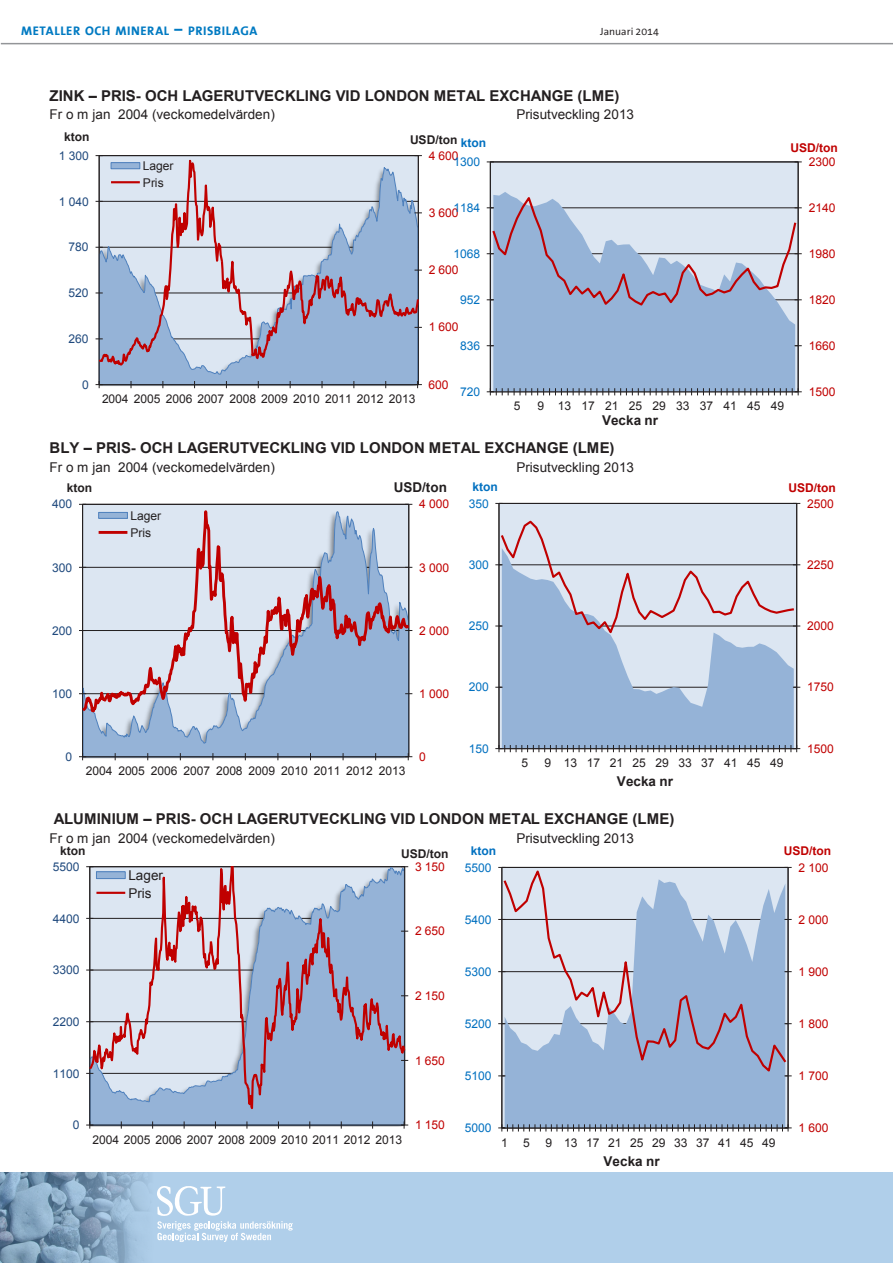
<style>
.page{position:relative;width:893px;height:1263px;background:#fff}
.page>*{position:absolute;margin:0;border:0;box-sizing:border-box;transform-origin:0 0}
.t1{font:700 15px "Arial";color:#231f20}
.t2{font:13.5px/17.9px "Arial";letter-spacing:.005em;color:#231f20}
.t3{font:700 13.5px "Arial";letter-spacing:.005em;color:#231f20}
.rubrik{font:700 12.6px "The Sans Office";letter-spacing:.045em;color:#007ac2}
.t4{font:12px/17.1px "Arial";letter-spacing:-.005em;color:#231f20}
.t5{font:12px "Arial";letter-spacing:-.005em;color:#c00000}
.t6{font:12px "Arial";letter-spacing:-.005em;color:#0070c0}
.t7{font:12px "Arial";letter-spacing:-.005em;color:#1f497d}
.t8{font:700 12px "Arial";letter-spacing:-.005em;color:#231f20}
.t9{font:700 12px "Arial";color:#c00000}
.t10{font:700 12px "Arial";letter-spacing:-.005em;color:#0070c0}
.t11{font:10.5px "The Sans Office";letter-spacing:.005em;color:#231f20}
.s1{font-size:18px}
</style>
<div class="page">
<svg style="left:0;top:1172px;width:893px;height:91px;background:#a7c6e1"></svg>
<svg style="left:157px;top:1186px;width:136px;height:56px;background:#bed7ed"></svg>
<hr style="left:1px;top:43px;width:892px;height:1px;background:#939598">
<div style="left:83px;top:735px;width:325px;height:21px;background:#95b3d7"></div>
<hr style="left:408px;top:504px;width:1px;height:253px;background:#231f20">
<hr style="left:82px;top:504px;width:1px;height:253px;background:#231f20">
<hr style="left:83px;top:756px;width:326px;height:1px;background:#231f20">
<svg style="left:79px;top:753px;width:7px;height:7px"></svg>
<svg style="left:405px;top:753px;width:7px;height:7px"></svg>
<svg style="left:79px;top:504px;width:333px;height:231px;background:#c1c4d6"></svg>
<div style="left:99px;top:512px;width:29px;height:6px;background:#95b3d7"></div>
<div style="left:98px;top:512px;width:30px;height:6px;border:1px solid #4f81bd"></div>
<hr style="left:99px;top:531px;width:28px;height:3px;background:#c00000">
<svg style="left:86px;top:866px;width:322px;height:262px;background:#afb5cb"></svg>
<div style="left:96px;top:872px;width:29px;height:7px;background:#95b3d7"></div>
<div style="left:96px;top:871px;width:29px;height:8px;border:1px solid #4f81bd"></div>
<hr style="left:96px;top:892px;width:29px;height:2px;background:#c00000">
<div style="left:100px;top:368px;width:318px;height:16px;background:#95b3d7"></div>
<hr style="left:418px;top:156px;width:1px;height:229px;background:#231f20">
<hr style="left:99px;top:156px;width:1px;height:229px;background:#231f20">
<hr style="left:99px;top:384px;width:319px;height:1px;background:#231f20">
<svg style="left:96px;top:381px;width:7px;height:7px"></svg>
<svg style="left:415px;top:381px;width:7px;height:7px"></svg>
<svg style="left:96px;top:155px;width:326px;height:213px;background:#bcc2d6"></svg>
<div style="left:111px;top:163px;width:29px;height:6px;background:#95b3d7"></div>
<div style="left:111px;top:162px;width:29px;height:7px;border:1px solid #4f81bd"></div>
<hr style="left:111px;top:181px;width:29px;height:2px;background:#c00000">
<div style="left:499px;top:503px;width:298px;height:246px;background:#dce6f2"></div>
<svg style="left:502px;top:637px;width:292px;height:108px;fill:#95b3d7"></svg>
<hr style="left:796px;top:503px;width:1px;height:246px;background:#231f20">
<hr style="left:499px;top:503px;width:1px;height:246px;background:#231f20">
<svg style="left:495px;top:745px;width:305px;height:7px"></svg>
<svg style="left:495px;top:519px;width:305px;height:118px"></svg>
<div style="left:505px;top:1074px;width:280px;height:50px;background:#95b3d7"></div>
<hr style="left:788px;top:867px;width:1px;height:261px;background:#231f20">
<hr style="left:502px;top:867px;width:1px;height:261px;background:#231f20">
<svg style="left:498px;top:1124px;width:294px;height:7px"></svg>
<svg style="left:502px;top:866px;width:286px;height:208px;background:#b5c2d9"></svg>
<div style="left:490px;top:162px;width:308px;height:230px;background:#dce6f2"></div>
<div style="left:493px;top:192px;width:302px;height:196px;background:#95b3d7"></div>
<hr style="left:798px;top:162px;width:1px;height:230px;background:#231f20">
<hr style="left:490px;top:162px;width:1px;height:230px;background:#231f20">
<svg style="left:487px;top:388px;width:315px;height:7px"></svg>
<svg style="left:487px;top:193px;width:315px;height:114px"></svg>
<p class="rubrik" style="left:21px;top:24px;width:238px">METALLER OCH MINERAL <span class="s1">–</span> PRISBILAGA</p>
<p class="t11" style="left:600px;top:26px;width:60px">Januari 2014</p>
<p class="t1" style="left:50px;top:85px;width:571px">ZINK ‒ PRIS- OCH LAGERUTVECKLING VID LONDON METAL EXCHANGE (LME)</p>
<p class="t2" style="left:49px;top:106px;width:227px">Fr o m jan 2004 (veckomedelvärden)</p>
<p class="t2" style="left:516px;top:106px;width:119px">Prisutveckling 2013</p>
<p class="t8" style="left:64px;top:129px;width:27px">kton</p>
<p class="t8" style="left:410px;top:132px;width:49px">USD/ton</p>
<p class="t10" style="left:461px;top:134px;width:27px">kton</p>
<p class="t7" style="left:59px;top:148px;width:31px">1 300</p>
<p class="t7" style="left:59px;top:193px;width:31px">1 040</p>
<p class="t7" style="left:69px;top:239px;width:22px">780</p>
<p class="t7" style="left:69px;top:285px;width:22px">520</p>
<p class="t7" style="left:69px;top:331px;width:22px">260</p>
<p class="t4" style="left:143px;top:158px;width:32px;line-height:16.6px">Lager<br>Pris</p>
<p class="t5" style="left:429px;top:148px;width:31px">4 600</p>
<p class="t6" style="left:453px;top:154px;width:28px">1300</p>
<p class="t6" style="left:453px;top:200px;width:28px">1184</p>
<p class="t5" style="left:429px;top:205px;width:31px">3 600</p>
<p class="t6" style="left:453px;top:246px;width:28px">1068</p>
<p class="t5" style="left:429px;top:262px;width:31px">2 600</p>
<p class="t6" style="left:460px;top:292px;width:22px">952</p>
<p class="t5" style="left:429px;top:319px;width:31px">1 600</p>
<p class="t6" style="left:460px;top:338px;width:22px">836</p>
<p class="t9" style="left:790px;top:139px;width:49px">USD/ton</p>
<p class="t5" style="left:809px;top:154px;width:28px">2300</p>
<p class="t5" style="left:809px;top:200px;width:28px">2140</p>
<p class="t5" style="left:809px;top:246px;width:28px">1980</p>
<p class="t5" style="left:809px;top:292px;width:28px">1820</p>
<p class="t5" style="left:809px;top:338px;width:28px">1660</p>
<p class="t7" style="left:82px;top:377px;width:8px">0</p>
<p class="t4" style="left:102px;top:391px;width:315px">2004 2005 2006 2007 2008 2009 2010 2011 2012 2013</p>
<p class="t5" style="left:429px;top:377px;width:22px">600</p>
<p class="t6" style="left:460px;top:384px;width:22px">720</p>
<p class="t4" style="left:514px;top:398px;width:8px">5</p>
<p class="t4" style="left:537px;top:398px;width:248px">9 13 17 21 25 29 33 37 41 45 49</p>
<p class="t3" style="left:602px;top:411px;width:58px">Vecka nr</p>
<p class="t1" style="left:50px;top:438px;width:566px">BLY ‒ PRIS- OCH LAGERUTVECKLING VID LONDON METAL EXCHANGE (LME)</p>
<p class="t2" style="left:49px;top:458px;width:227px">Fr o m jan 2004 (veckomedelvärden)</p>
<p class="t2" style="left:516px;top:458px;width:119px">Prisutveckling 2013</p>
<p class="t5" style="left:809px;top:384px;width:28px">1500</p>
<p class="t8" style="left:67px;top:480px;width:27px">kton</p>
<p class="t3" style="left:394px;top:478px;width:55px">USD/ton</p>
<p class="t7" style="left:52px;top:496px;width:22px">400</p>
<p class="t5" style="left:419px;top:496px;width:31px">4 000</p>
<p class="t4" style="left:130px;top:507px;width:32px">Lager<br>Pris</p>
<p class="t7" style="left:52px;top:559px;width:22px">300</p>
<p class="t5" style="left:419px;top:559px;width:31px">3 000</p>
<p class="t7" style="left:52px;top:623px;width:22px">200</p>
<p class="t5" style="left:419px;top:623px;width:31px">2 000</p>
<p class="t7" style="left:52px;top:686px;width:22px">100</p>
<p class="t5" style="left:419px;top:686px;width:31px">1 000</p>
<p class="t7" style="left:66px;top:749px;width:8px">0</p>
<p class="t4" style="left:86px;top:763px;width:321px">2004 2005 2006 2007 2008 2009 2010 2011 2012 2013</p>
<p class="t5" style="left:419px;top:749px;width:8px">0</p>
<p class="t10" style="left:473px;top:479px;width:27px">kton</p>
<p class="t9" style="left:788px;top:480px;width:49px">USD/ton</p>
<p class="t6" style="left:469px;top:495px;width:22px">350</p>
<p class="t5" style="left:807px;top:495px;width:28px">2500</p>
<p class="t6" style="left:469px;top:557px;width:22px">300</p>
<p class="t5" style="left:807px;top:557px;width:28px">2250</p>
<p class="t6" style="left:469px;top:618px;width:22px">250</p>
<p class="t5" style="left:807px;top:618px;width:28px">2000</p>
<p class="t6" style="left:469px;top:679px;width:22px">200</p>
<p class="t5" style="left:807px;top:679px;width:28px">1750</p>
<p class="t6" style="left:469px;top:741px;width:22px">150</p>
<p class="t5" style="left:807px;top:741px;width:28px">1500</p>
<p class="t4" style="left:521px;top:755px;width:8px">5</p>
<p class="t4" style="left:544px;top:755px;width:240px">9 13 17 21 25 29 33 37 41 45 49</p>
<p class="t3" style="left:617px;top:772px;width:58px">Vecka nr</p>
<p class="t1" style="left:54px;top:809px;width:622px">ALUMINIUM ‒ PRIS- OCH LAGERUTVECKLING VID LONDON METAL EXCHANGE (LME)</p>
<p class="t2" style="left:49px;top:829px;width:227px">Fr o m jan 2004 (veckomedelvärden)</p>
<p class="t2" style="left:516px;top:829px;width:119px">Prisutveckling 2013</p>
<p class="t8" style="left:60px;top:842px;width:27px">kton</p>
<p class="t8" style="left:401px;top:846px;width:49px">USD/ton</p>
<p class="t10" style="left:471px;top:843px;width:27px">kton</p>
<p class="t9" style="left:784px;top:843px;width:49px">USD/ton</p>
<p class="t7" style="left:53px;top:859px;width:28px">5500</p>
<p class="t2" style="left:128px;top:866px;width:36px">Lager<br>Pris</p>
<p class="t5" style="left:415px;top:859px;width:31px">3 150</p>
<p class="t6" style="left:465px;top:859px;width:28px">5500</p>
<p class="t5" style="left:798px;top:859px;width:31px">2 100</p>
<p class="t7" style="left:53px;top:910px;width:28px">4400</p>
<p class="t6" style="left:465px;top:911px;width:28px">5400</p>
<p class="t5" style="left:798px;top:912px;width:31px">2 000</p>
<p class="t5" style="left:415px;top:923px;width:31px">2 650</p>
<p class="t7" style="left:53px;top:962px;width:28px">3300</p>
<p class="t6" style="left:465px;top:964px;width:28px">5300</p>
<p class="t5" style="left:798px;top:964px;width:31px">1 900</p>
<p class="t5" style="left:415px;top:988px;width:31px">2 150</p>
<p class="t7" style="left:53px;top:1014px;width:28px">2200</p>
<p class="t6" style="left:465px;top:1016px;width:28px">5200</p>
<p class="t5" style="left:798px;top:1016px;width:31px">1 800</p>
<p class="t5" style="left:415px;top:1052px;width:31px">1 650</p>
<p class="t7" style="left:53px;top:1065px;width:28px">1100</p>
<p class="t6" style="left:465px;top:1068px;width:28px">5100</p>
<p class="t5" style="left:798px;top:1068px;width:31px">1 700</p>
<p class="t7" style="left:73px;top:1117px;width:8px">0</p>
<p class="t5" style="left:415px;top:1117px;width:31px">1 150</p>
<p class="t6" style="left:465px;top:1120px;width:28px">5000</p>
<p class="t5" style="left:798px;top:1120px;width:31px">1 600</p>
<p class="t4" style="left:92px;top:1131px;width:311px">2004 2005 2006 2007 2008 2009 2010 2011 2012 2013</p>
<p class="t4" style="left:501px;top:1134px;width:8px">1</p>
<p class="t4" style="left:523px;top:1134px;width:8px">5</p>
<p class="t4" style="left:545px;top:1134px;width:232px">9 13 17 21 25 29 33 37 41 45 49</p>
<p class="t3" style="left:604px;top:1152px;width:58px">Vecka nr</p>
</div>
